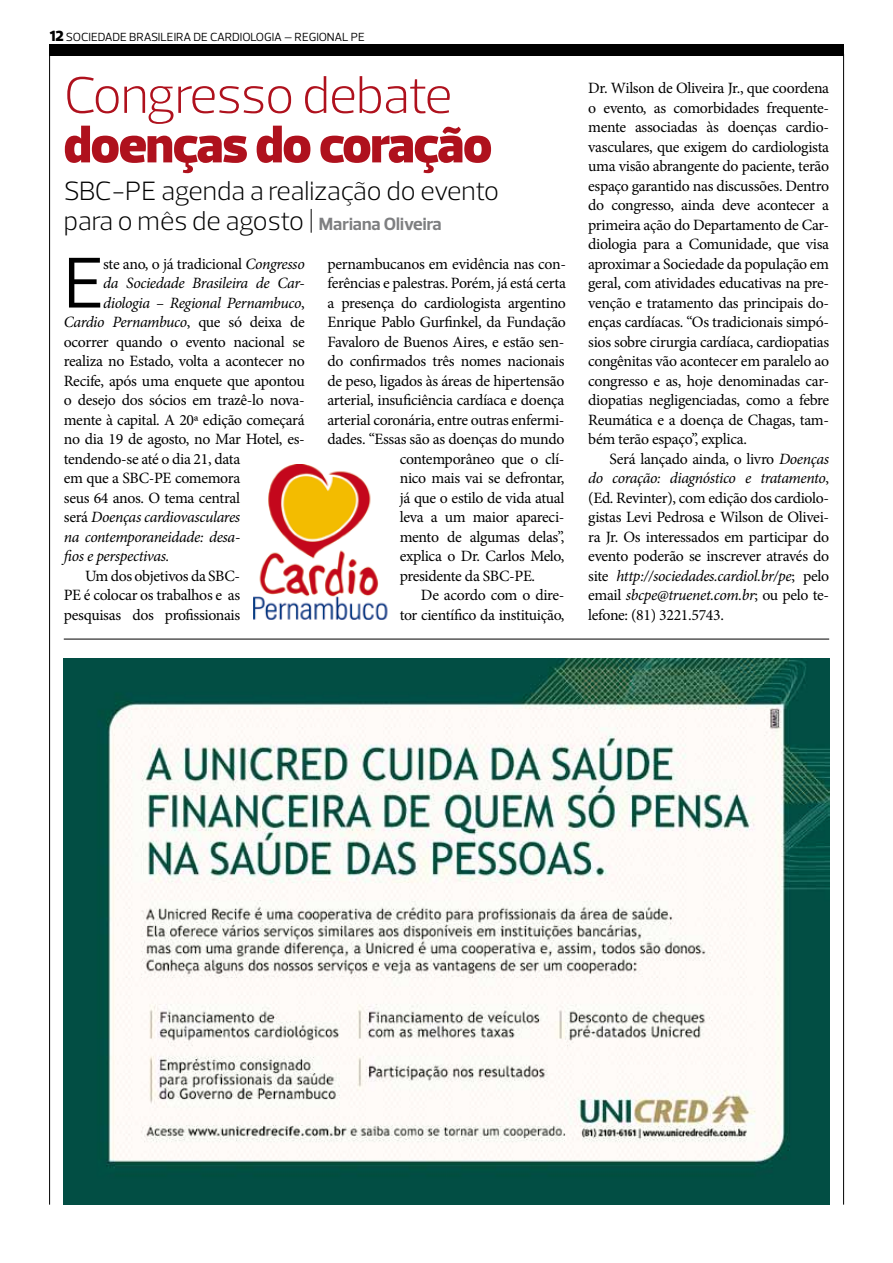
<style>
.page{position:relative;width:893px;height:1263px;background:#fff}
.page>*{position:absolute;margin:0;border:0;box-sizing:border-box;transform-origin:0 0}
.t1{font:73.05px "Prelo";color:#000}
.t2{font:900 52.5px "Prelo";letter-spacing:-.015em;color:#af111d}
.t3{font:300 52.5px "Prelo";letter-spacing:-.015em;color:#af111d}
.t4{font:300 27px/30px "Prelo";color:#000}
.t5{font:15.75px/19.5px "Minion Pro";letter-spacing:-.02em;color:#000;text-align:justify}
.t6{font:italic 15.75px "Minion Pro";letter-spacing:-.025em;color:#000}
.t7{font:12px "Prelo";letter-spacing:-.01em;color:#000}
.s1{font-weight:900;font-size:15px}
.s2{font-weight:700;font-size:18px;color:#7e7f81}
.s3{font-style:italic}
.s4{font-style:normal}
</style>
<div class="page">
<hr style="left:49px;top:56px;width:1px;height:1148px;background:#000">
<hr style="left:843px;top:54px;width:1px;height:1150px;background:#000">
<div style="left:50px;top:44px;width:794px;height:12px;background:#000"></div>
<img style="left:64px;top:659px;width:765px;height:546px">
<hr style="left:64px;top:639px;width:765px;height:1px;background:#000">
<img style="left:253px;top:465px;width:135px;height:155px">
<p class="t7" style="left:50px;top:29px;width:316px"><span class="s1">12</span> SOCIEDADE BRASILEIRA DE CARDIOLOGIA – REGIONAL PE</p>
<h2 class="t3" style="left:64px;top:63px;width:390px">Congresso debate</h2>
<h2 class="t2" style="left:64px;top:113px;width:430px">doenças do coração</h2>
<h3 class="t4" style="left:64px;top:176px;width:437px">SBC-PE agenda a realização do evento para o mês de agosto | <span class="s2">Mariana Oliveira</span></h3>
<h1 class="t1" style="left:64px;top:238px;width:42px">E</h1>
<p class="t5" style="left:103px;top:254px;width:203px">ste ano, o já tradicional <span class="s3">Congresso</span></p>
<p class="t6" style="left:103px;top:272px;width:203px">da Sociedade Brasileira de Car-</p>
<p class="t6" style="left:103px;top:292px;width:203px">diologia – Regional Pernambuco<span class="s4">,</span></p>
<p class="t6" style="left:64px;top:311px;width:242px">Cardio Pernambuco<span class="s4">, que só deixa de</span></p>
<p class="t5" style="left:64px;top:332px;width:242px">ocorrer quando o evento nacional se</p>
<p class="t5" style="left:64px;top:351px;width:242px">realiza no Estado, volta a acontecer no</p>
<p class="t5" style="left:64px;top:371px;width:242px">Recife, após uma enquete que apontou</p>
<p class="t5" style="left:64px;top:390px;width:242px">o desejo dos sócios em trazê-lo nova-</p>
<p class="t5" style="left:64px;top:410px;width:242px">mente à capital. A 20ª edição começará</p>
<p class="t5" style="left:64px;top:429px;width:242px">no dia 19 de agosto, no Mar Hotel, es-</p>
<p class="t5" style="left:64px;top:449px;width:178px">tendendo-se até o dia 21, data</p>
<p class="t5" style="left:64px;top:468px;width:178px">em que a SBC-PE comemora</p>
<p class="t5" style="left:64px;top:488px;width:178px">seus 64 anos. O tema central</p>
<p class="t6" style="left:64px;top:506px;width:178px"><span class="s4">será</span> Doenças cardiovasculares</p>
<p class="t6" style="left:64px;top:526px;width:178px">na contemporaneidade: desa-</p>
<p class="t6" style="left:64px;top:545px;width:107px">fios e perspectivas.</p>
<p class="t5" style="left:64px;top:566px;width:178px;text-indent:21px">Um dos objetivos da SBC-PE é colocar os trabalhos e as pesquisas dos profissionais</p>
<p class="t5" style="left:327px;top:254px;width:240px">pernambucanos em evidência nas con-</p>
<p class="t5" style="left:327px;top:273px;width:240px">ferências e palestras. Porém, já está certa</p>
<p class="t5" style="left:327px;top:293px;width:240px">a presença do cardiologista argentino</p>
<p class="t5" style="left:327px;top:312px;width:240px">Enrique Pablo Gurfinkel, da Fundação</p>
<p class="t5" style="left:327px;top:332px;width:239px">Favaloro de Buenos Aires, e estão sen-</p>
<p class="t5" style="left:327px;top:351px;width:239px">do confirmados três nomes nacionais</p>
<p class="t5" style="left:327px;top:371px;width:238px">de peso, ligados às áreas de hipertensão</p>
<p class="t5" style="left:327px;top:390px;width:239px">arterial, insuficiência cardíaca e doença</p>
<p class="t5" style="left:327px;top:410px;width:239px">arterial coronária, entre outras enfermi-</p>
<p class="t5" style="left:327px;top:429px;width:239px">dades. “Essas são as doenças do mundo</p>
<p class="t5" style="left:400px;top:449px;width:166px">contemporâneo que o clí-</p>
<p class="t5" style="left:400px;top:468px;width:166px">nico mais vai se defrontar,</p>
<p class="t5" style="left:400px;top:488px;width:166px">já que o estilo de vida atual</p>
<p class="t5" style="left:400px;top:507px;width:166px">leva a um maior apareci-</p>
<p class="t5" style="left:400px;top:527px;width:166px">mento de algumas delas”,</p>
<p class="t5" style="left:400px;top:546px;width:166px">explica o Dr. Carlos Melo,</p>
<p class="t5" style="left:400px;top:566px;width:137px">presidente da SBC-PE.</p>
<p class="t5" style="left:421px;top:585px;width:145px">De acordo com o dire-</p>
<p class="t5" style="left:400px;top:605px;width:166px">tor científico da instituição,</p>
<p class="t5" style="left:588px;top:78px;width:242px">Dr. Wilson de Oliveira Jr., que coordena o evento, as comorbidades frequente&shy;mente associadas às doenças cardio&shy;vasculares, que exigem do cardiologista uma visão abrangente do paciente, terão espaço garantido nas discussões. Dentro do congresso, ainda deve acontecer a primeira ação do Departamento de Car&shy;diologia para a Comunidade, que visa aproximar a Sociedade da população em geral, com atividades educativas na pre&shy;venção e tratamento das principais do&shy;enças cardíacas. “Os tradicionais simpó&shy;sios sobre cirurgia cardíaca, cardiopatias congênitas vão acontecer em paralelo ao congresso e as, hoje denominadas car&shy;diopatias negligenciadas, como a febre Reumática e a doença de Chagas, tam&shy;bém terão espaço”, explica.</p>
<p class="t5" style="left:588px;top:449px;width:242px;text-indent:21px">Será lançado ainda, o livro <span class="s3">Doenças do coração: diagnóstico e tratamento</span>, (Ed. Revinter), com edição dos cardiolo&shy;gistas Levi Pedrosa e Wilson de Olivei&shy;ra Jr. Os interessados em participar do evento poderão se inscrever através do site <span class="s3">http://sociedades.cardiol.br/pe</span>; pelo email <span class="s3">sbcpe@truenet.com.br</span>; ou pelo te&shy;lefone: (81) 3221.5743.</p>
</div>
